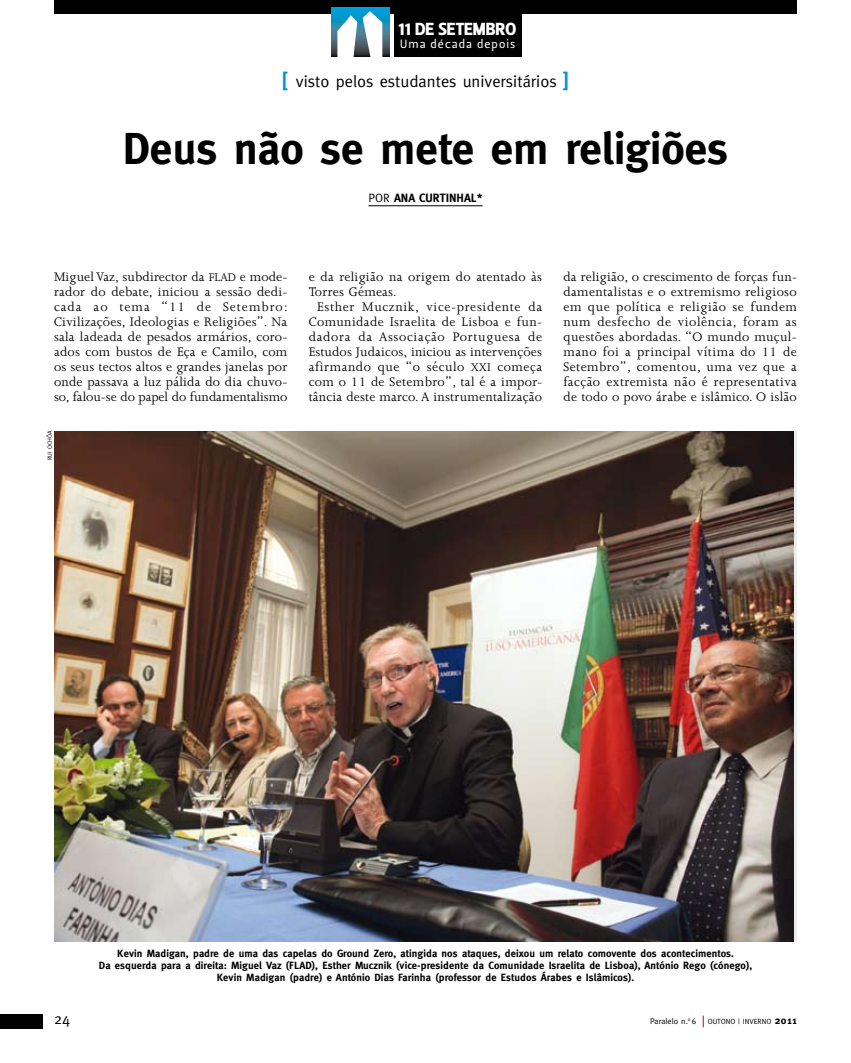
<style>
.page{position:relative;width:851px;height:1063px;background:#fff}
.page>*{position:absolute;margin:0;border:0;box-sizing:border-box;transform-origin:0 0}
.t1{font:700 45px "Meta";color:#000}
.t2{font:17.4px "Leitura Sans Grot 4";color:#fff}
.t3{font:16.5px "Meta";color:#000}
.t4{font:15px "Meta";color:#000}
.t5{font:14.25px/15px "Joanna";letter-spacing:.02em;color:#000;text-align:justify}
.t6{font:14.25px "Joanna";letter-spacing:.045em;color:#000}
.t7{font:14.25px "Joanna";letter-spacing:.05em;color:#000}
.t8{font:700 12px "Meta";color:#000}
.t9{font:12px "Leitura Sans Grot 2";letter-spacing:.085em;color:#fff}
.t10{font:700 10.5px/12px "Meta";letter-spacing:.005em;color:#000;text-align:center}
.t11{font:7.5px "Meta";color:#000}
.t12{font:6px "Meta";color:#000}
.s1{font-weight:700;font-size:21px;color:#0092d0}
.s2{font-weight:400}
.s3{font-size:12.75px}
.s4{font-size:8.25px}
.s5{font-size:15px;color:#9d0d16}
.s6{font-weight:700;font-size:10.5px}
</style>
<div class="page">
<div style="left:0;top:1014px;width:43px;height:15px;background:#000"></div>
<img style="left:54px;top:431px;width:738px;height:510px">
<hr style="left:368px;top:205px;width:114px;height:1px;background:#000">
<div style="left:54px;top:0;width:742px;height:14px;background:#000"></div>
<svg style="left:332px;top:8px;width:58px;height:48px"></svg>
<div style="left:394px;top:8px;width:128px;height:48px;background:#000"></div>
<svg style="left:337px;top:11px;width:45px;height:46px"></svg>
<p class="t2" style="left:398px;top:18px;width:119px">11 DE SETEMBRO</p>
<p class="t9" style="left:400px;top:37px;width:117px">Uma década depois</p>
<p class="t3" style="left:282px;top:72px;width:288px"><span class="s1">[</span> visto pelos estudantes universitários <span class="s1">]</span></p>
<h1 class="t1" style="left:123px;top:122px;width:606px">Deus não se mete em religiões</h1>
<p class="t8" style="left:368px;top:191px;width:116px"><span class="s2">Por</span> Ana Curtinhal*</p>
<p class="t5" style="left:54px;top:270px;width:235px">Miguel Vaz, subdirector da <span class="s3">flad</span> e mode‑ rador do debate, iniciou a sessão dedi‑ cada ao tema “11 de Setembro:<br>Civilizações, Ideologias e Religiões”. Na sala ladeada de pesados armários, coro‑ ados com bustos de Eça e Camilo, com os seus tectos altos e grandes janelas por onde passava a luz pálida do dia chuvo‑ so, falou‑se do papel do fundamentalismo</p>
<p class="t5" style="left:309px;top:270px;width:235px">e da religião na origem do atentado às</p>
<p class="t5" style="left:309px;top:285px;width:89px">Torres Gémeas.</p>
<p class="t6" style="left:317px;top:299px;width:226px">Esther Mucznik, vice‑presidente da</p>
<p class="t5" style="left:309px;top:315px;width:235px">Comunidade Israelita de Lisboa e fun‑</p>
<p class="t7" style="left:309px;top:329px;width:235px">dadora da Associação Portuguesa de</p>
<p class="t5" style="left:309px;top:345px;width:235px">Estudos Judaicos, iniciou as intervenções</p>
<p class="t5" style="left:309px;top:360px;width:235px">afirmando que “o século <span class="s3">xxi</span> começa</p>
<p class="t5" style="left:309px;top:375px;width:235px">com o 11 de Setembro”, tal é a impor‑</p>
<p class="t5" style="left:309px;top:390px;width:235px">tância deste marco. A instrumentalização</p>
<p class="t12" style="left:46px;top:460px;width:31px;rotate:-90deg">RUI OCHÔA</p>
<p class="t5" style="left:563px;top:270px;width:235px">da religião, o crescimento de forças fun‑ damentalistas e o extremismo religioso em que política e religião se fundem num desfecho de violência, foram as questões abordadas. “O mundo muçul‑ mano foi a principal vítima do 11 de Setembro”, comentou, uma vez que a facção extremista não é representativa de todo o povo árabe e islâmico. O islão</p>
<p class="t4" style="left:54px;top:1010px;width:18px">24</p>
<p class="t10" style="left:99px;top:947px;width:654px">Kevin Madigan, padre de uma das capelas do Ground Zero, atingida nos ataques, deixou um relato comovente dos acontecimentos.<br>Da esquerda para a direita: Miguel Vaz (FLAD), Esther Mucznik (vice‑presidente da Comunidade Israelita de Lisboa), António Rego (cónego),<br>Kevin Madigan (padre) e António Dias Farinha (professor de Estudos Árabes e Islâmicos).</p>
<p class="t11" style="left:650px;top:1017px;width:148px"><span class="s4">Paralelo n.</span><sup>o</sup> <span class="s4">6</span> <span class="s5">|</span> OUTONO | INVERNO <span class="s6">2011</span></p>
</div>
